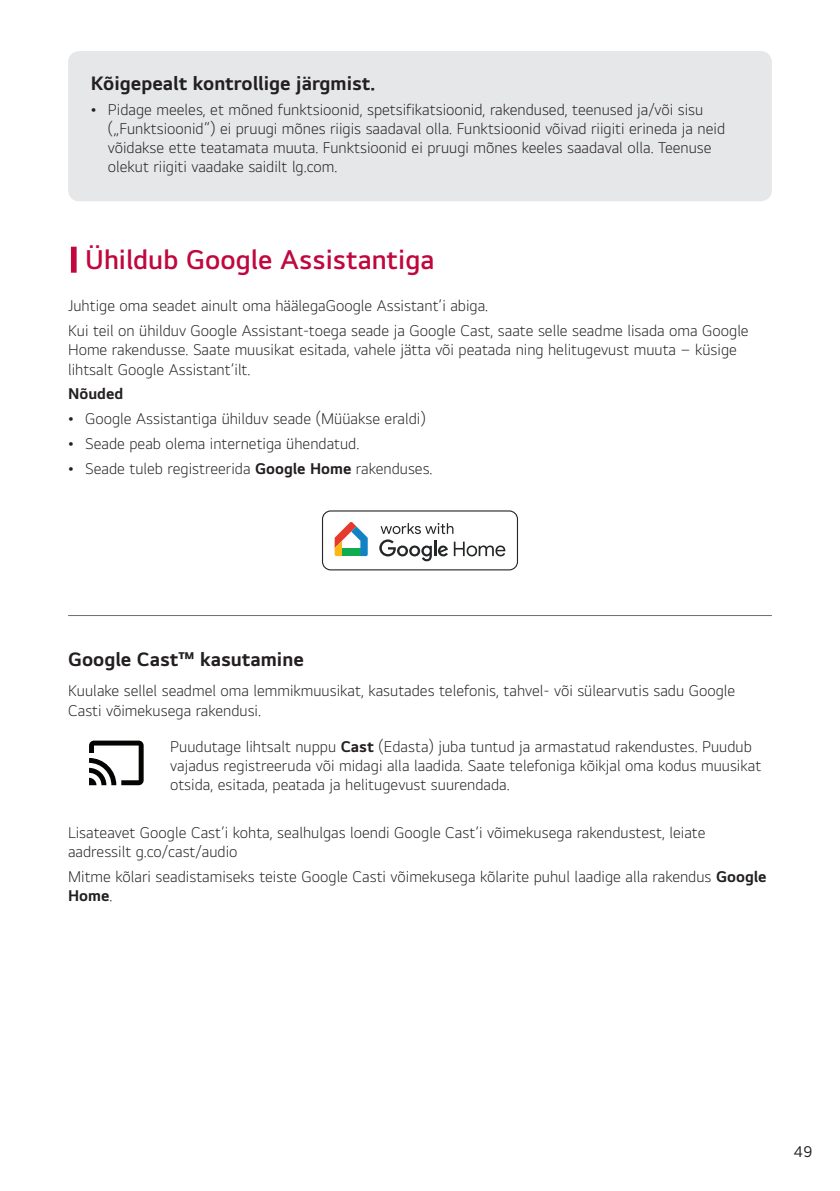
<style>
.page{position:relative;width:840px;height:1191px;background:#fff}
.page>*{position:absolute;margin:0;border:0;box-sizing:border-box;transform-origin:0 0}
.t1{font:600 28px "LG Smart UI";color:#c0073e}
.t2{font:700 20px "LG Smart UI";color:#231f20}
.t3{font:300 16px/19.2px "LG Smart UI";color:#231f20}
.t4{font:700 16px "LG Smart UI";color:#231f20}
.t5{font:16px "LG Smart UI";color:#231f20}
.s1{font-weight:700}
</style>
<div class="page">
<div style="left:71px;top:247px;width:6px;height:26px;background:#c0073e"></div>
<div style="left:68px;top:51px;width:703px;height:150px;background:#e6e7e9;border-radius:11px"></div>
<svg style="left:322px;top:510px;width:195px;height:60px"></svg>
<div style="left:323px;top:511px;width:193px;height:58px;background:#fff;border-radius:8px"></div>
<svg style="left:334px;top:522px;width:33px;height:34px"></svg>
<svg style="left:379px;top:523px;width:126px;height:38px"></svg>
<hr style="left:68px;top:615px;width:703px;height:1px;background:#6c6d70">
<svg style="left:89px;top:740px;width:54px;height:45px"></svg>
<p class="t2" style="left:91px;top:71px;width:286px">Kõigepealt kontrollige järgmist.</p>
<p class="t3" style="left:108px;top:99px;width:618px;text-indent:-17px">• Pidage meeles, et mõned funktsioonid, spetsifikatsioonid, rakendused, teenused ja/või sisu („Funktsioonid“) ei pruugi mõnes riigis saadaval olla. Funktsioonid võivad riigiti erineda ja neid võidakse ette teatamata muuta. Funktsioonid ei pruugi mõnes keeles saadaval olla. Teenuse olekut riigiti vaadake saidilt lg.com.</p>
<h1 class="t1" style="left:85px;top:243px;width:350px">Ühildub Google Assistantiga</h1>
<p class="t3" style="left:68px;top:293px;width:681px;line-height:24.8px">Juhtige oma seadet ainult oma häälegaGoogle Assistant’i abiga.<br>Kui teil on ühilduv Google Assistant-toega seade ja Google Cast, saate selle seadme lisada oma Google</p>
<p class="t3" style="left:68px;top:340px;width:670px">Home rakendusse. Saate muusikat esitada, vahele jätta või peatada ning helitugevust muuta – küsige lihtsalt Google Assistant’ilt.</p>
<p class="t4" style="left:68px;top:384px;width:57px">Nõuded</p>
<p class="t3" style="left:68px;top:409px;width:359px">• Google Assistantiga ühilduv seade (Müüakse eraldi)</p>
<p class="t3" style="left:68px;top:434px;width:292px">• Seade peab olema internetiga ühendatud.</p>
<p class="t3" style="left:68px;top:459px;width:366px">• Seade tuleb registreerida <span class="s1">Google Home</span> rakenduses.</p>
<p class="t2" style="left:68px;top:647px;width:237px">Google Cast™ kasutamine</p>
<p class="t3" style="left:68px;top:681px;width:668px">Kuulake sellel seadmel oma lemmikmuusikat, kasutades telefonis, tahvel- või sülearvutis sadu Google<br>Casti võimekusega rakendusi.</p>
<p class="t3" style="left:170px;top:736px;width:592px">Puudutage lihtsalt nuppu <span class="s1">Cast</span> (Edasta) juba tuntud ja armastatud rakendustes. Puudub vajadus registreeruda või midagi alla laadida. Saate telefoniga kõikjal oma kodus muusikat otsida, esitada, peatada ja helitugevust suurendada.</p>
<p class="t3" style="left:68px;top:822px;width:638px">Lisateavet Google Cast’i kohta, sealhulgas loendi Google Cast’i võimekusega rakendustest, leiate aadressilt g.co/cast/audio</p>
<p class="t3" style="left:68px;top:867px;width:699px">Mitme kõlari seadistamiseks teiste Google Casti võimekusega kõlarite puhul laadige alla rakendus <span class="s1">Google<br>Home</span>.</p>
<p class="t5" style="left:793px;top:1141px;width:20px">49</p>
</div>
